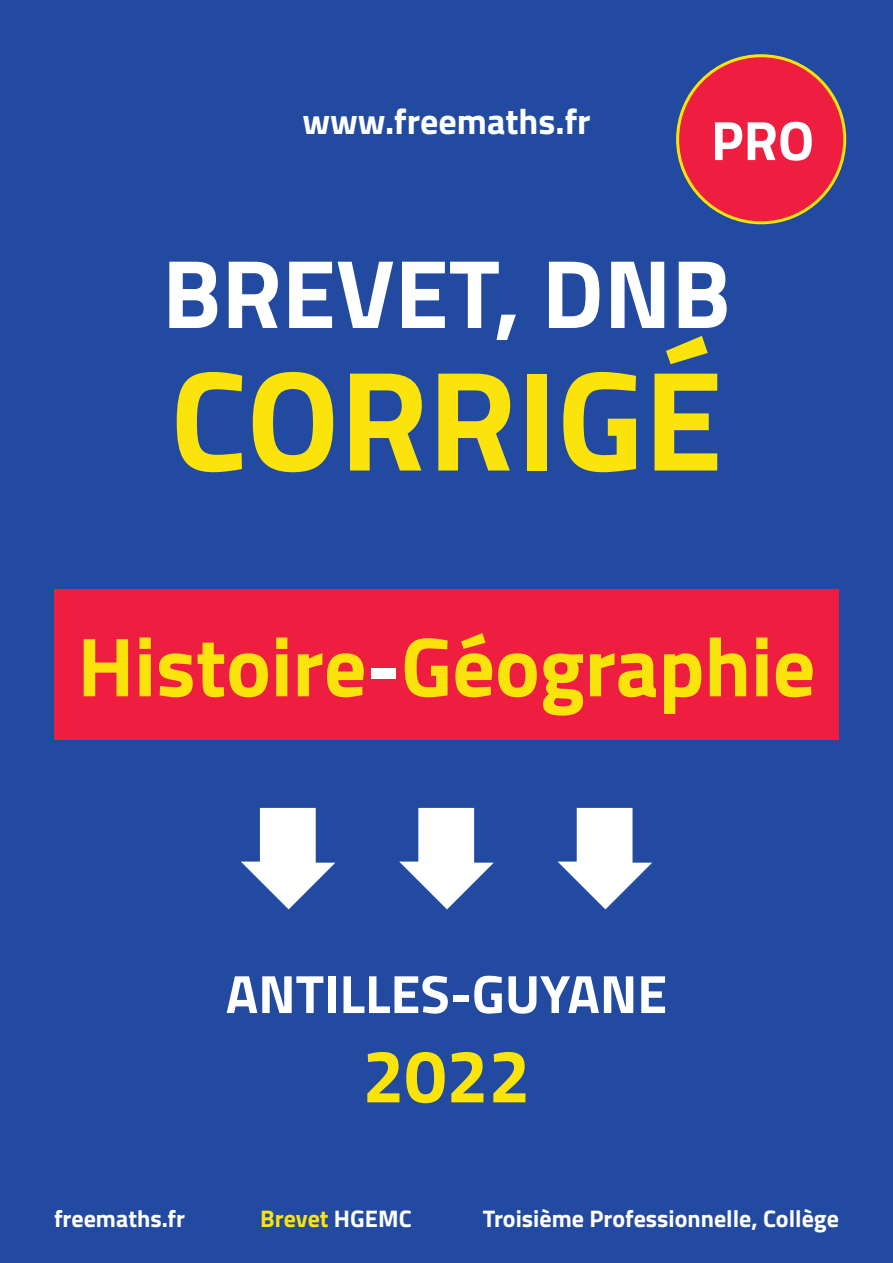
<style>
.page{position:relative;width:893px;height:1263px;background:#214aa0}
.page>*{position:absolute;margin:0;border:0;box-sizing:border-box;transform-origin:0 0}
.t1{font:700 142.5px "Titillium";color:#fbe30c}
.t2{font:700 97.5px "Titillium";color:#fff}
.t3{font:700 84px "Titillium";color:#fbe30c}
.t4{font:700 75px "Titillium";color:#fbe30c}
.t5{font:700 55.5px "Titillium";color:#fff}
.t6{font:700 54px "Titillium";color:#fff}
.t7{font:700 36px "Titillium";color:#fff}
.t8{font:700 24px "Titillium";color:#fff}
.t9{font:700 24px "Titillium";color:#fbe30c}
.s1{color:#fff}
</style>
<div class="page">
<svg style="left:241px;top:808px;width:94px;height:101px"></svg>
<svg style="left:399px;top:808px;width:95px;height:101px"></svg>
<svg style="left:558px;top:808px;width:94px;height:101px"></svg>
<div style="left:678px;top:56px;width:167px;height:167px;background:#ed1e40;border-radius:50%"></div>
<div style="left:54px;top:589px;width:785px;height:151px;background:#ed1e40"></div>
<h3 class="t7" style="left:302px;top:94px;width:290px">www.freemaths.fr</h3>
<h3 class="t5" style="left:711px;top:98px;width:105px">PRO</h3>
<h2 class="t2" style="left:162px;top:219px;width:570px">BREVET, DNB</h2>
<h1 class="t1" style="left:170px;top:312px;width:554px">CORRIGÉ</h1>
<h3 class="t3" style="left:77px;top:603px;width:740px">Histoire<span class="s1">-</span>Géographie</h3>
<p class="t6" style="left:226px;top:953px;width:443px">ANTILLES-GUYANE</p>
<h3 class="t4" style="left:362px;top:1019px;width:169px">2022</h3>
<p class="t8" style="left:54px;top:1200px;width:133px">freemaths.fr</p>
<p class="t9" style="left:260px;top:1200px;width:153px">Brevet <span class="s1">HGEMC</span></p>
<p class="t8" style="left:483px;top:1200px;width:358px">Troisième Professionnelle, Collège</p>
</div>
